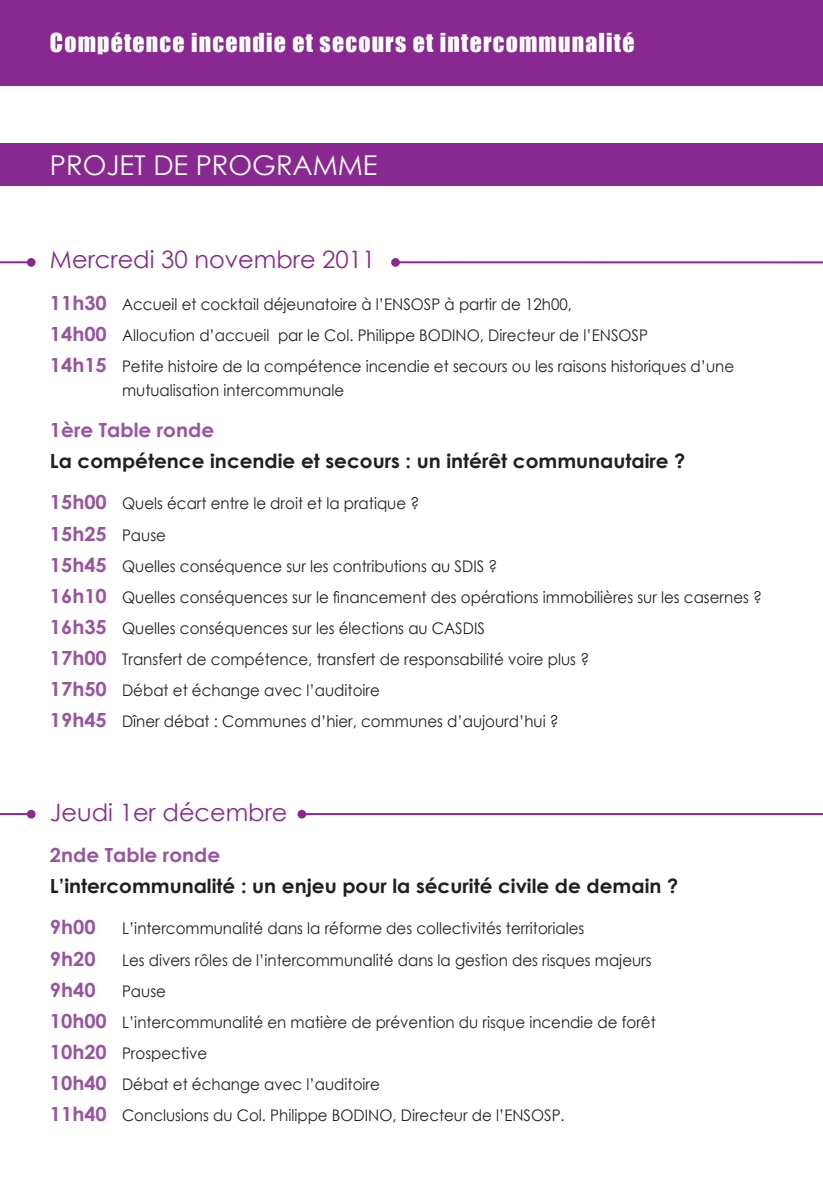
<style>
.page{position:relative;width:823px;height:1191px;background:#fff}
.page>*{position:absolute;margin:0;border:0;box-sizing:border-box;transform-origin:0 0}
.t1{font:27.2px "Century Gothic";color:#fff}
.t2{font:24px "Impact";letter-spacing:.05em;color:#fff}
.t3{font:24px "Century Gothic";color:#892890}
.t4{font:700 19.4px "Century Gothic";color:#231f20}
.t5{font:700 19.4px "Century Gothic";color:#9953a1}
.t6{font:16px/31.2px "Century Gothic";color:#231f20;scale:.94 1}
.s1{font-weight:700;font-size:19.4px;color:#9953a1}
.s2{font-weight:400;font-size:16px;color:#231f20}
</style>
<div class="page">
<div style="left:0;top:143px;width:822px;height:43px;background:#892890"></div>
<div style="left:0;top:0;width:822px;height:85px;background:#892890"></div>
<hr style="left:0;top:261px;width:31px;height:2px;background:#892890">
<div style="left:27px;top:258px;width:9px;height:9px;background:#892890;border-radius:50%"></div>
<hr style="left:0;top:813px;width:31px;height:2px;background:#892890">
<div style="left:27px;top:810px;width:9px;height:8px;background:#892890;border-radius:50%"></div>
<hr style="left:395px;top:261px;width:427px;height:2px;background:#892890">
<div style="left:391px;top:258px;width:8px;height:9px;background:#892890;border-radius:50%"></div>
<hr style="left:302px;top:813px;width:520px;height:2px;background:#892890">
<div style="left:297px;top:810px;width:9px;height:8px;background:#892890;border-radius:50%"></div>
<h2 class="t2" style="left:50px;top:24px;width:585px">Compétence incendie et secours et intercommunalité</h2>
<h1 class="t1" style="left:50px;top:146px;width:329px">PROJET DE PROGRAMME</h1>
<h2 class="t3" style="left:50px;top:243px;width:327px">Mercredi 30 novembre 2011</h2>
<p class="t6" style="left:50px;top:288px;width:729px"><span class="s1">11h30</span> Accueil et cocktail déjeunatoire à l’ENSOSP à partir de 12h00,<br><span class="s1">14h00</span> Allocution d’accueil par le Col. Philippe BODINO, Directeur de l’ENSOSP<br><span class="s1">14h15</span> Petite histoire de la compétence incendie et secours ou les raisons historiques d’une</p>
<p class="t6" style="left:122px;top:374px;width:238px">mutualisation intercommunale</p>
<p class="t5" style="left:50px;top:415px;width:165px">1ère Table ronde</p>
<p class="t4" style="left:50px;top:446px;width:636px">La compétence incendie et secours : un intérêt communautaire ?</p>
<p class="t6" style="left:50px;top:488px;width:394px"><span class="s1">15h00</span> Quels écart entre le droit et la pratique ?</p>
<p class="t5" style="left:50px;top:519px;width:117px">15h25 <span class="s2">Pause</span></p>
<p class="t6" style="left:50px;top:550px;width:758px"><span class="s1">15h45</span> Quelles conséquence sur les contributions au SDIS ?<br><span class="s1">16h10</span> Quelles conséquences sur le financement des opérations immobilières sur les casernes ?<br><span class="s1">16h35</span> Quelles conséquences sur les élections au CASDIS<br><span class="s1">17h00</span> Transfert de compétence, transfert de responsabilité voire plus ?<br><span class="s1">17h50</span> Débat et échange avec l’auditoire<br><span class="s1">19h45</span> Dîner débat : Communes d’hier, communes d’aujourd’hui ?</p>
<h2 class="t3" style="left:50px;top:795px;width:239px">Jeudi 1er décembre</h2>
<p class="t5" style="left:50px;top:840px;width:171px">2nde Table ronde</p>
<p class="t4" style="left:50px;top:871px;width:629px">L’intercommunalité : un enjeu pour la sécurité civile de demain ?</p>
<p class="t5" style="left:50px;top:912px;width:47px">9h00</p>
<p class="t6" style="left:122px;top:912px;width:493px">L’intercommunalité dans la réforme des collectivités territoriales</p>
<p class="t5" style="left:50px;top:943px;width:47px">9h20</p>
<p class="t6" style="left:122px;top:944px;width:564px">Les divers rôles de l’intercommunalité dans la gestion des risques majeurs</p>
<p class="t5" style="left:50px;top:975px;width:47px">9h40</p>
<p class="t6" style="left:50px;top:975px;width:645px;text-indent:72px">Pause<br><span class="s1">10h00</span> L’intercommunalité en matière de prévention du risque incendie de forêt <span class="s1">10h20</span> Prospective<br><span class="s1">10h40</span> Débat et échange avec l’auditoire<br><span class="s1">11h40</span> Conclusions du Col. Philippe BODINO, Directeur de l’ENSOSP.</p>
</div>
